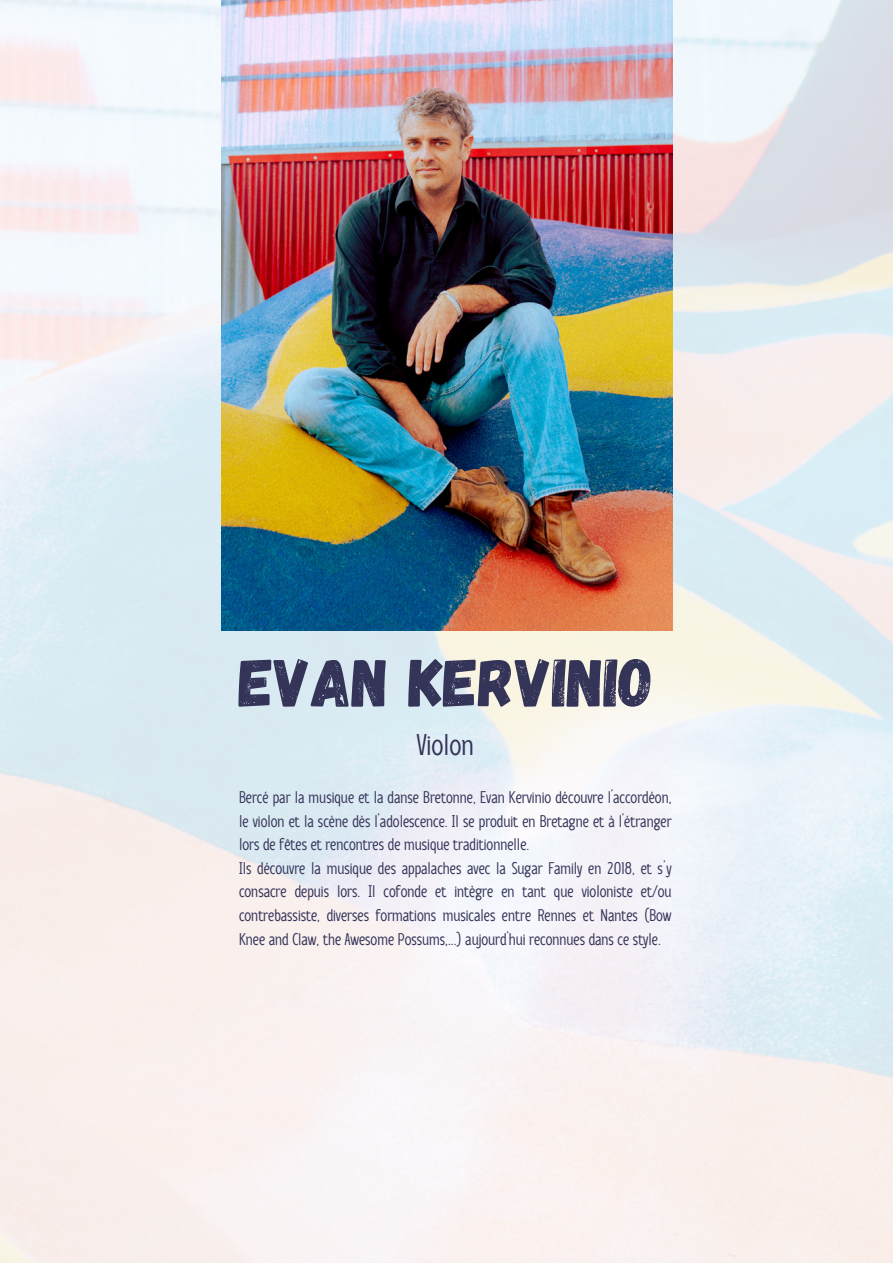
<style>
.page{position:relative;width:893px;height:1264px;background:#fff}
.page>*{position:absolute;margin:0;border:0;box-sizing:border-box;transform-origin:0 0}
.t1{font:67.5px "Gagalin";color:#343358}
.t2{font:30px "Anicon Sans";color:#343358}
.t3{font:16.95px/23.5px "Anicon Sans";color:#343358;text-align:justify}
</style>
<div class="page">
<img style="left:0;top:0;width:892px;height:1262px">
<img style="left:221px;top:0;width:451px;height:631px">
<p class="t1" style="left:239px;top:639px;width:416px">EVAN KERVINIO</p>
<p class="t2" style="left:416px;top:728px;width:59px">Violon</p>
<p class="t3" style="left:239px;top:785px;width:434px">Bercé par la musique et la danse Bretonne, Evan Kervinio découvre l'accordéon, le violon et la scène dès l'adolescence. Il se produit en Bretagne et à l'étranger lors de fêtes et rencontres de musique traditionnelle.</p>
<p class="t3" style="left:239px;top:856px;width:434px">Ils découvre la musique des appalaches avec la Sugar Family en 2018, et s’y consacre depuis lors. Il cofonde et intègre en tant que violoniste et/ou contrebassiste, diverses formations musicales entre Rennes et Nantes (Bow Knee and Claw, the Awesome Possums,...) aujourd'hui reconnues dans ce style.</p>
</div>
